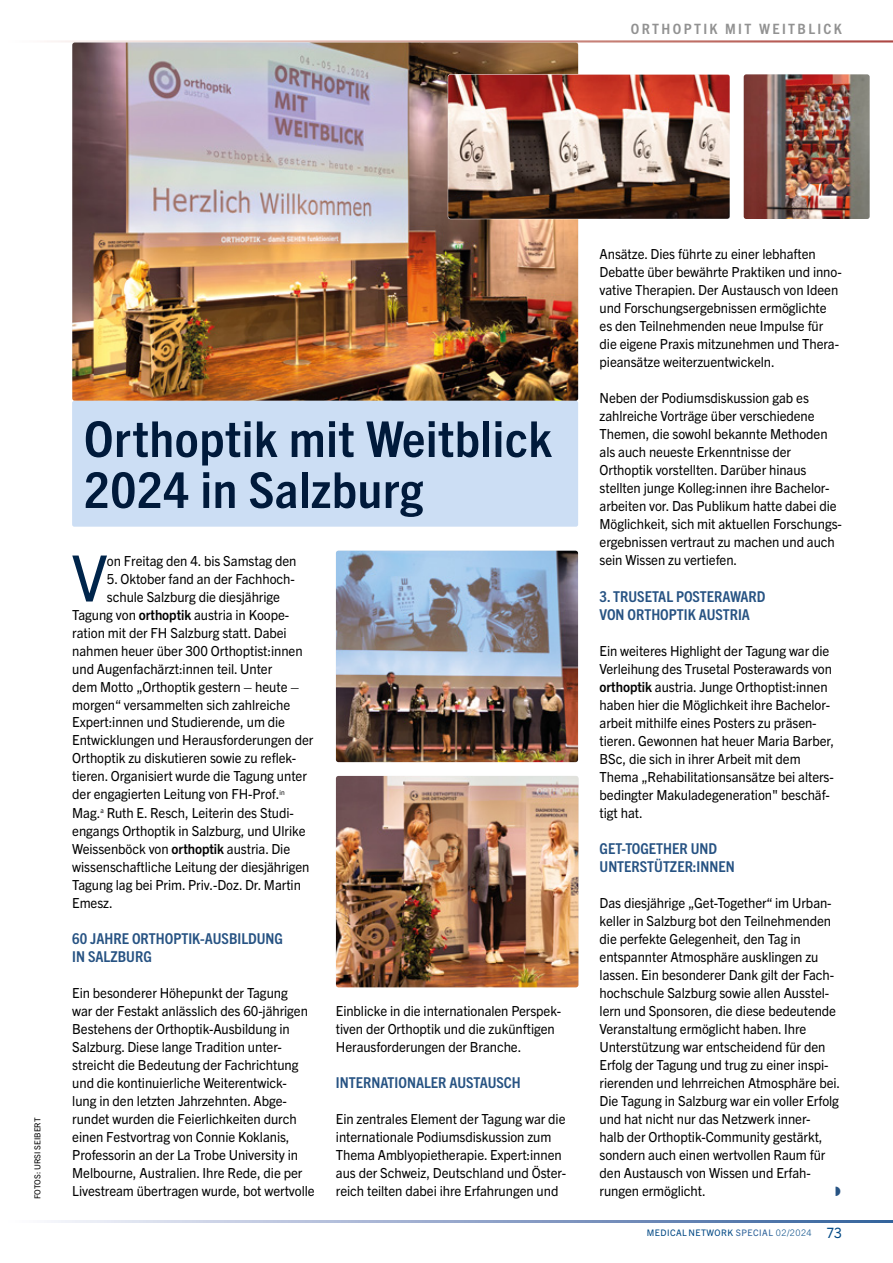
<style>
.page{position:relative;width:893px;height:1263px;background:#fff}
.page>*{position:absolute;margin:0;border:0;box-sizing:border-box;transform-origin:0 0}
.t1{font:64.05px "Trade Gothic Next LT Pro";color:#00254b;scale:.95 1}
.t2{font:700 condensed 49.5px/51px "Trade Gothic Next LT Pro";letter-spacing:.01em;color:#001a3b;scale:1.1 1}
.t3{font:700 condensed 15px/18px "Trade Gothic Next LT Pro";color:#275383;scale:1.05 1}
.t4{font:700 condensed 14.25px "Trade Gothic Next LT Pro";letter-spacing:.15em;color:#929292;scale:1.1 1}
.t5{font:13.8px/18px "Trade Gothic Next LT Pro";letter-spacing:-.005em;color:#000;scale:.95 1}
.t6{font:9px "Trade Gothic Next LT Pro";letter-spacing:.05em;color:#004884}
.t7{font:8.25px "Trade Gothic Next LT Pro";letter-spacing:.005em;color:#000}
.s1{font-weight:700}
.s2{color:#2e629a}
.s3{font-weight:300}
.s4{font-size:14.25px}
</style>
<div class="page">
<svg style="left:47px;top:40px;width:846px;height:3px;background:#d6b0ab"></svg>
<svg style="left:51px;top:1220px;width:842px;height:2px;background:#94a8ca"></svg>
<img style="left:72px;top:43px;width:506px;height:358px">
<div style="left:72px;top:401px;width:506px;height:126px;background:#ccdef4;border-radius:2px"></div>
<img style="left:336px;top:551px;width:242px;height:211px">
<img style="left:336px;top:776px;width:242px;height:211px">
<svg style="left:448px;top:74px;width:282px;height:145px;background:#a07367"></svg>
<img style="left:744px;top:74px;width:126px;height:145px">
<p class="t4" style="left:631px;top:19px;width:193px">ORTHOPTIK MIT WEITBLICK</p>
<p class="t7" style="left:32px;top:1199px;width:83px;rotate:-90deg">FOTOS: URSI SEIBERT</p>
<h2 class="t2" style="left:84px;top:410px;width:427px">Orthoptik mit Weitblick<br>2024 in Salzburg</h2>
<h1 class="t1" style="left:72px;top:534px;width:39px">V</h1>
<p class="t5" style="left:107px;top:551px;width:201px">on Freitag den 4. bis Samstag den</p>
<p class="t5" style="left:107px;top:569px;width:199px">5. Oktober fand an der Fachhoch-</p>
<p class="t5" style="left:107px;top:586px;width:184px">schule Salzburg die diesjährige</p>
<p class="t5" style="left:72px;top:604px;width:230px">Tagung von <span class="s1">orthoptik</span> austria in Koope-</p>
<p class="t5" style="left:72px;top:622px;width:227px">ration mit der FH Salzburg statt. Dabei</p>
<p class="t5" style="left:72px;top:640px;width:244px">nahmen heuer über 300 Orthoptist:innen</p>
<p class="t5" style="left:72px;top:658px;width:212px">und Augenfachärzt:innen teil. Unter</p>
<p class="t5" style="left:72px;top:676px;width:240px">dem Motto „Orthoptik gestern – heute –</p>
<p class="t5" style="left:72px;top:694px;width:231px">morgen“ versammelten sich zahlreiche</p>
<p class="t5" style="left:72px;top:712px;width:226px">Expert:innen und Studierende, um die</p>
<p class="t5" style="left:72px;top:730px;width:255px">Entwicklungen und Herausforderungen der</p>
<p class="t5" style="left:72px;top:748px;width:237px">Orthoptik zu diskutieren sowie zu reflek-</p>
<p class="t5" style="left:72px;top:766px;width:248px">tieren. Organisiert wurde die Tagung unter</p>
<p class="t5" style="left:72px;top:784px;width:225px">der engagierten Leitung von FH-Prof.<sup>in</sup></p>
<p class="t5" style="left:72px;top:803px;width:235px">Mag.<sup>a</sup> Ruth E. Resch, Leiterin des Studi-</p>
<p class="t5" style="left:72px;top:821px;width:247px">engangs Orthoptik in Salzburg, und Ulrike</p>
<p class="t5" style="left:72px;top:838px;width:231px">Weissenböck von <span class="s1">orthoptik</span> austria. Die</p>
<p class="t5" style="left:72px;top:856px;width:251px">wissenschaftliche Leitung der diesjährigen</p>
<p class="t5" style="left:72px;top:874px;width:242px">Tagung lag bei Prim. Priv.-Doz. Dr. Martin</p>
<p class="t5" style="left:72px;top:892px;width:44px">Emesz.</p>
<p class="t3" style="left:72px;top:928px;width:202px">60 JAHRE ORTHOPTIK-AUSBILDUNG<br>IN SALZBURG</p>
<p class="t5" style="left:72px;top:983px;width:257px">Ein besonderer Höhepunkt der Tagung<br>war der Festakt anlässlich des 60-jährigen Bestehens der Orthoptik-Ausbildung in Salzburg. Diese lange Tradition unter&shy;streicht die Bedeutung der Fachrichtung und die kontinuierliche Weiterentwick-<br>lung in den letzten Jahrzehnten. Abge&shy;rundet wurden die Feierlichkeiten durch einen Festvortrag von Connie Koklanis, Professorin an der La Trobe University in Melbourne, Australien. Ihre Rede, die per Livestream übertragen wurde, bot wertvolle</p>
<p class="t5" style="left:336px;top:1001px;width:239px">Einblicke in die internationalen Perspek&shy;tiven der Orthoptik und die zukünftigen<br>Herausforderungen der Branche.</p>
<p class="t3" style="left:336px;top:1072px;width:178px">INTERNATIONALER AUSTAUSCH</p>
<p class="t5" style="left:336px;top:1109px;width:244px">Ein zentrales Element der Tagung war die internationale Podiumsdiskussion zum Thema Amblyopietherapie. Expert:innen aus der Schweiz, Deutschland und Öster&shy;reich teilten dabei ihre Erfahrungen und</p>
<p class="t5" style="left:600px;top:245px;width:257px">Ansätze. Dies führte zu einer lebhaften Debatte über bewährte Praktiken und inno&shy;vative Therapien. Der Austausch von Ideen und Forschungsergebnissen ermöglichte es den Teilnehmenden neue Impulse für die eigene Praxis mitzunehmen und Thera&shy;pieansätze weiterzuentwickeln.</p>
<p class="t5" style="left:600px;top:388px;width:257px">Neben der Podiumsdiskussion gab es zahlreiche Vorträge über verschiedene Themen, die sowohl bekannte Methoden als auch neueste Erkenntnisse der Orthoptik vorstellten. Darüber hinaus stellten junge Kolleg:innen ihre Bachelor&shy;arbeiten vor. Das Publikum hatte dabei die Möglichkeit, sich mit aktuellen Forschungs&shy;ergebnissen vertraut zu machen und auch sein Wissen zu vertiefen.</p>
<p class="t3" style="left:600px;top:586px;width:160px">3. TRUSETAL POSTERAWARD<br>VON ORTHOPTIK AUSTRIA</p>
<p class="t5" style="left:600px;top:641px;width:249px">Ein weiteres Highlight der Tagung war die Verleihung des Trusetal Posterawards von <span class="s1">orthoptik</span> austria. Junge Orthoptist:innen haben hier die Möglichkeit ihre Bachelor&shy;arbeit mithilfe eines Posters zu präsen&shy;tieren. Gewonnen hat heuer Maria Barber, BSc, die sich in ihrer Arbeit mit dem Thema „Rehabilitationsansätze bei alters&shy;bedingter Makuladegeneration" beschäf&shy;tigt hat.</p>
<p class="t3" style="left:600px;top:838px;width:130px">GET-TOGETHER UND<br>UNTERSTÜTZER:INNEN</p>
<p class="t5" style="left:600px;top:893px;width:255px">Das diesjährige „Get-Together“ im Urban&shy;keller in Salzburg bot den Teilnehmenden die perfekte Gelegenheit, den Tag in entspannter Atmosphäre ausklingen zu lassen. Ein besonderer Dank gilt der Fach&shy;hochschule Salzburg sowie allen Ausstel&shy;lern und Sponsoren, die diese bedeutende Veranstaltung ermöglicht haben. Ihre Unterstützung war entscheidend für den Erfolg der Tagung und trug zu einer inspi&shy;rierenden und lehrreichen Atmosphäre bei.<br>Die Tagung in Salzburg war ein voller Erfolg und hat nicht nur das Netzwerk inner-<br>halb der Orthoptik-Community gestärkt, sondern auch einen wertvollen Raum für den Austausch von Wissen und Erfah-</p>
<p class="t5" style="left:600px;top:1180px;width:113px">rungen ermöglicht.</p>
<p class="t6" style="left:647px;top:1226px;width:196px">MEDICAL NETWORK <span class="s2">SPECIAL</span> <span class="s3">02/2024</span> <span class="s4">73</span></p>
</div>
